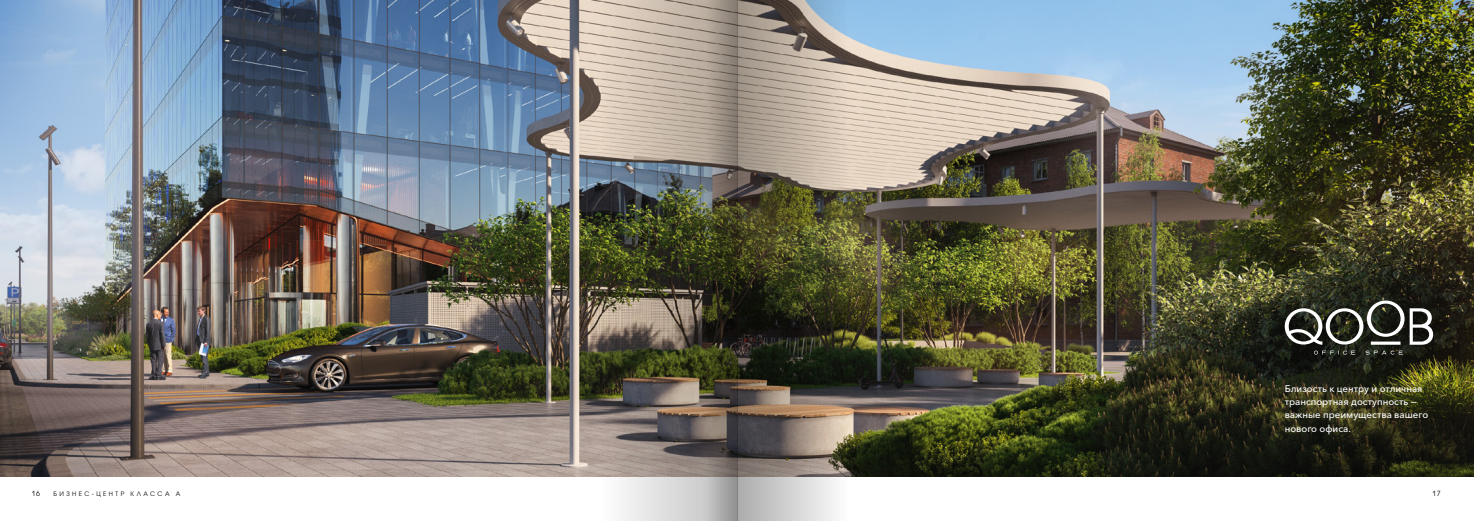
<style>
.page{position:relative;width:1474px;height:521px;background:#fff}
.page>*{position:absolute;margin:0;border:0;box-sizing:border-box;transform-origin:0 0}
.t1{font:500 9.62px/13.1px "Avenir Next Cyr";color:#fff}
.t2{font:7px "Avant Garde Gothic C";color:#000}
.t3{font:6.12px "Avant Garde Gothic C";letter-spacing:.4em;color:#000}
</style>
<div class="page">
<img style="left:0;top:0;width:1473px;height:476px">
<svg style="left:1284px;top:300px;width:149px;height:54px"></svg>
<img style="left:517px;top:0;width:170px;height:521px">
<svg style="left:687px;top:0;width:50px;height:521px"></svg>
<img style="left:737px;top:0;width:220px;height:521px">
<p class="t1" style="left:1284px;top:382px;width:145px">Близость к центру и отличная транспортная доступность — важные преимущества вашего нового офиса.</p>
<p class="t2" style="left:32px;top:489px;width:10px">16</p>
<p class="t3" style="left:53px;top:490px;width:129px">БИЗНЕС-ЦЕНТР КЛАССА А</p>
<p class="t2" style="left:1431px;top:489px;width:10px">17</p>
</div>
